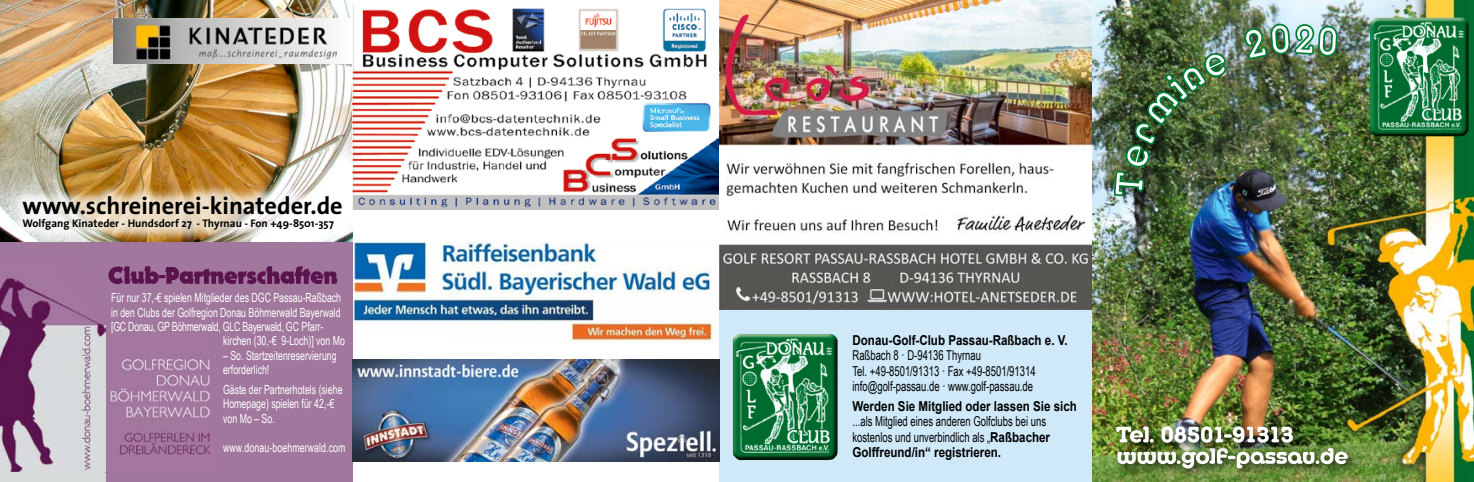
<style>
.page{position:relative;width:1474px;height:482px;background:#fff}
.page>*{position:absolute;margin:0;border:0;box-sizing:border-box;transform-origin:0 0}
.t1{font:700 24.32px "The Sans";color:#000}
.t2{font:13.65px/15.4px "Arial Narrow";color:#000;scale:.85 1}
.t3{font:700 13.65px "Arial";color:#000;scale:.85 1}
.t4{font:12.6px/14.3px "Arial Narrow";color:#fff;scale:.85 1}
.t5{font:12.6px "Arial Narrow";letter-spacing:-.02em;color:#fff;scale:.85 1}
.t6{font:700 11.03px "The Sans";color:#000}
.s1{font-family:"Arial";font-weight:700}
</style>
<div class="page">
<img style="left:352px;top:241px;width:363px;height:101px">
<div style="left:0;top:240px;width:352px;height:241px;background:#a1779d"></div>
<div style="left:0;top:325px;width:105px;height:156px;background:#d7dadb"></div>
<img style="left:1091px;top:0;width:27px;height:481px">
<img style="left:0;top:0;width:352px;height:241px">
<img style="left:114px;top:18px;width:238px;height:45px">
<img style="left:352px;top:5px;width:367px;height:204px">
<div style="left:9px;top:182px;width:347px;height:61px;background:#fff;opacity:.73"></div>
<img style="left:105px;top:333px;width:106px;height:139px">
<img style="left:0;top:261px;width:105px;height:210px">
<svg style="left:108px;top:266px;width:229px;height:18px"></svg>
<div style="left:719px;top:282px;width:372px;height:199px;background:#cfe9f9"></div>
<img style="left:733px;top:334px;width:105px;height:126px">
<div style="left:1111px;top:421px;width:192px;height:32px;background:#000;opacity:.75"></div>
<svg style="left:1112px;top:51px;width:6px;height:187px"></svg>
<img style="left:352px;top:359px;width:367px;height:102px">
<img style="left:719px;top:0;width:372px;height:309px">
<img style="left:1118px;top:0;width:355px;height:481px">
<img style="left:1369px;top:18px;width:99px;height:118px">
<img style="left:1242px;top:0;width:96px;height:61px">
<h1 class="t1" style="left:22px;top:185px;width:322px">www.schreinerei-kinateder.de</h1>
<p class="t6" style="left:22px;top:214px;width:313px">Wolfgang Kinateder - Hundsdorf 27 - Thyrnau - Fon +49-8501-357</p>
<p class="t4" style="left:111px;top:290px;width:272px">Für nur 37,-€ spielen Mitglieder des DGC Passau-Raßbach</p>
<p class="t4" style="left:111px;top:304px;width:271px">in den Clubs der Golfregion Donau Böhmerwald Bayerwald</p>
<p class="t5" style="left:111px;top:317px;width:251px">[GC Donau, GP Böhmerwald, GLC Bayerwald, GC Pfarr-</p>
<p class="t4" style="left:223px;top:333px;width:145px">kirchen (30,-€ 9-Loch)] von Mo</p>
<p class="t4" style="left:223px;top:347px;width:135px">– So. Startzeitenreservierung erforderlich!</p>
<p class="t4" style="left:223px;top:381px;width:142px">Gäste der Partnerhotels (siehe<br>Homepage) spielen für 42,-€ von Mo – So.</p>
<p class="t4" style="left:223px;top:440px;width:146px">www.donau-boehmerwald.com</p>
<p class="t3" style="left:852px;top:330px;width:255px">Donau-Golf-Club Passau-Raßbach e. V.</p>
<p class="t2" style="left:852px;top:346px;width:217px">Raßbach 8 · D-94136 Thyrnau<br>Tel. +49-8501/91313 · Fax +49-8501/91314 info@golf-passau.de · www.golf-passau.de</p>
<p class="t3" style="left:852px;top:396px;width:265px">Werden Sie Mitglied oder lassen Sie sich</p>
<p class="t2" style="left:852px;top:413px;width:234px">...als Mitglied eines anderen Golfclubs bei uns kostenlos und unverbindlich als „<span class="s1">Raßbacher</span></p>
<p class="t3" style="left:852px;top:443px;width:176px">Golffreund/in“ registrieren.</p>
</div>
